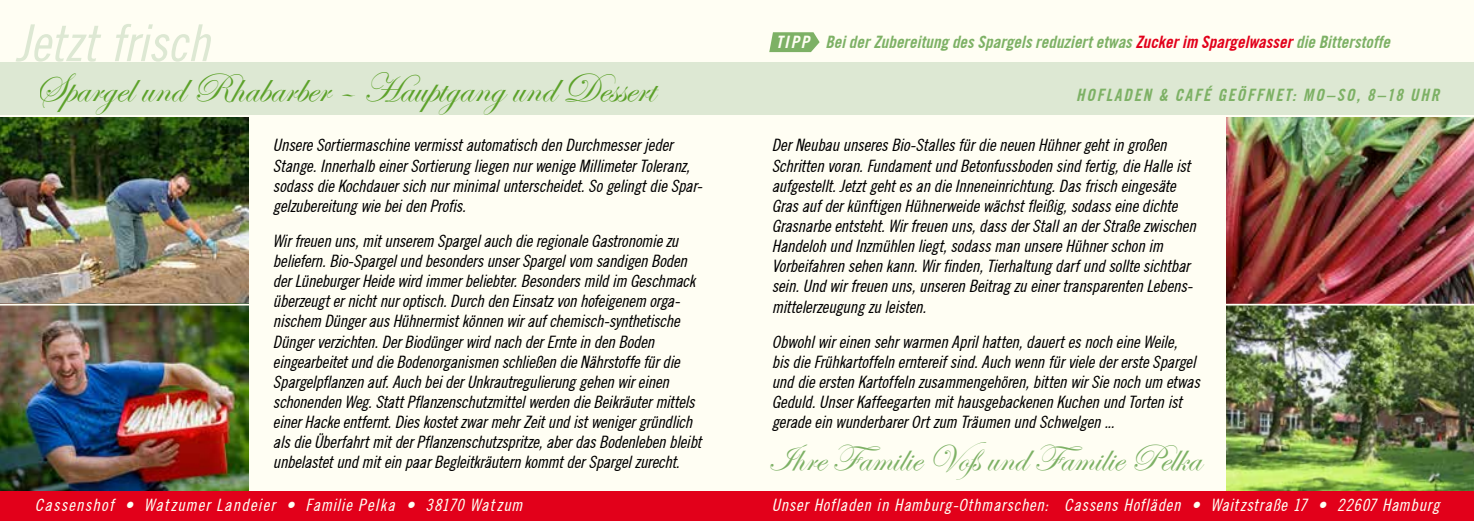
<style>
.page{position:relative;width:1474px;height:521px;background:#fff}
.page>*{position:absolute;margin:0;border:0;box-sizing:border-box;transform-origin:0 0}
.t1{font:52.5px "Tradition Condensed Normal";letter-spacing:.005em;color:#dde8d3}
.t2{font:42px "Edwardian Script ITC";color:#5ba128}
.t3{font:38.85px "Edwardian Script ITC";color:#7db165}
.t4{font:17.5px/20.1px "Tradition Condensed Normal";letter-spacing:-.01em;color:#000}
.t5{font:700 condensed 17.5px "Tradition";letter-spacing:.01em;color:#7db165}
.t6{font:17.5px "Tradition Condensed Normal";letter-spacing:.04em;color:#fffef3}
.t7{font:17.5px "Tradition Condensed Normal";letter-spacing:.07em;color:#fffef3}
.t8{font:700 condensed 17.5px "Tradition";letter-spacing:.105em;color:#7db165}
.s1{color:#fffef3}
.s2{color:#e2001a}
</style>
<div class="page">
<div style="left:0;top:0;width:1473px;height:521px;background:#fffef3"></div>
<svg style="left:769px;top:32px;width:50px;height:20px"></svg>
<img style="left:0;top:118px;width:248px;height:373px">
<hr style="left:0;top:304px;width:254px;height:1px;background:#fffef3">
<img style="left:1226px;top:118px;width:247px;height:373px">
<hr style="left:1216px;top:304px;width:257px;height:1px;background:#fffef3">
<div style="left:0;top:63px;width:1473px;height:52px;background:#dde8d3"></div>
<div style="left:0;top:491px;width:1473px;height:30px;background:#e2001a"></div>
<h1 class="t1" style="left:16px;top:13px;width:195px">Jetzt frisch</h1>
<h2 class="t2" style="left:35px;top:66px;width:621px">Spargel und Rhabarber – Hauptgang und Dessert</h2>
<p class="t4" style="left:273px;top:135px;width:431px">Unsere Sortiermaschine vermisst automatisch den Durchmesser jeder Stange. Innerhalb einer Sortierung liegen nur wenige Millimeter Toleranz, sodass die Kochdauer sich nur minimal unterscheidet. So gelingt die Spar&shy;gelzubereitung wie bei den Profis.</p>
<p class="t4" style="left:273px;top:231px;width:430px">Wir freuen uns, mit unserem Spargel auch die regionale Gastronomie zu beliefern. Bio-Spargel und besonders unser Spargel vom sandigen Boden der Lüneburger Heide wird immer beliebter. Besonders mild im Geschmack überzeugt er nicht nur optisch. Durch den Einsatz von hofeigenem orga&shy;nischem Dünger aus Hühnermist können wir auf chemisch-synthetische Dünger verzichten. Der Biodünger wird nach der Ernte in den Boden eingearbeitet und die Bodenorganismen schließen die Nährstoffe für die Spargelpflanzen auf. Auch bei der Unkrautregulierung gehen wir einen schonenden Weg. Statt Pflanzenschutzmittel werden die Beikräuter mittels einer Hacke entfernt. Dies kostet zwar mehr Zeit und ist weniger gründlich als die Überfahrt mit der Pflanzenschutzspritze, aber das Bodenleben bleibt unbelastet und mit ein paar Begleitkräutern kommt der Spargel zurecht.</p>
<p class="t7" style="left:35px;top:495px;width:489px">Cassenshof • Watzumer Landeier • Familie Pelka • 38170 Watzum</p>
<p class="t5" style="left:776px;top:32px;width:615px"><span class="s1">TIPP</span> Bei der Zubereitung des Spargels reduziert etwas <span class="s2">Zucker im Spargelwasser</span> die Bitterstoffe</p>
<p class="t8" style="left:1076px;top:85px;width:364px">HOFLADEN &amp; CAFÉ GEÖFFNET: MO–SO, 8–18 UHR</p>
<p class="t4" style="left:771px;top:135px;width:425px">Der Neubau unseres Bio-Stalles für die neuen Hühner geht in großen Schritten voran. Fundament und Betonfussboden sind fertig, die Halle ist aufgestellt. Jetzt geht es an die Inneneinrichtung. Das frisch eingesäte Gras auf der künftigen Hühnerweide wächst fleißig, sodass eine dichte Grasnarbe entsteht. Wir freuen uns, dass der Stall an der Straße zwischen Handeloh und Inzmühlen liegt, sodass man unsere Hühner schon im Vorbeifahren sehen kann. Wir finden, Tierhaltung darf und sollte sichtbar sein. Und wir freuen uns, unseren Beitrag zu einer transparenten Lebens&shy;mittelerzeugung zu leisten.</p>
<p class="t4" style="left:771px;top:331px;width:429px">Obwohl wir einen sehr warmen April hatten, dauert es noch eine Weile,<br>bis die Frühkartoffeln erntereif sind. Auch wenn für viele der erste Spargel und die ersten Kartoffeln zusammengehören, bitten wir Sie noch um etwas Geduld. Unser Kaffeegarten mit hausgebackenen Kuchen und Torten ist gerade ein wunderbarer Ort zum Träumen und Schwelgen ...</p>
<h3 class="t3" style="left:767px;top:436px;width:434px">Ihre Familie Voß und Familie Pelka</h3>
<p class="t6" style="left:771px;top:495px;width:669px">Unser Hofladen in Hamburg-Othmarschen: Cassens Hofläden • Waitzstraße 17 • 22607 Hamburg</p>
</div>
